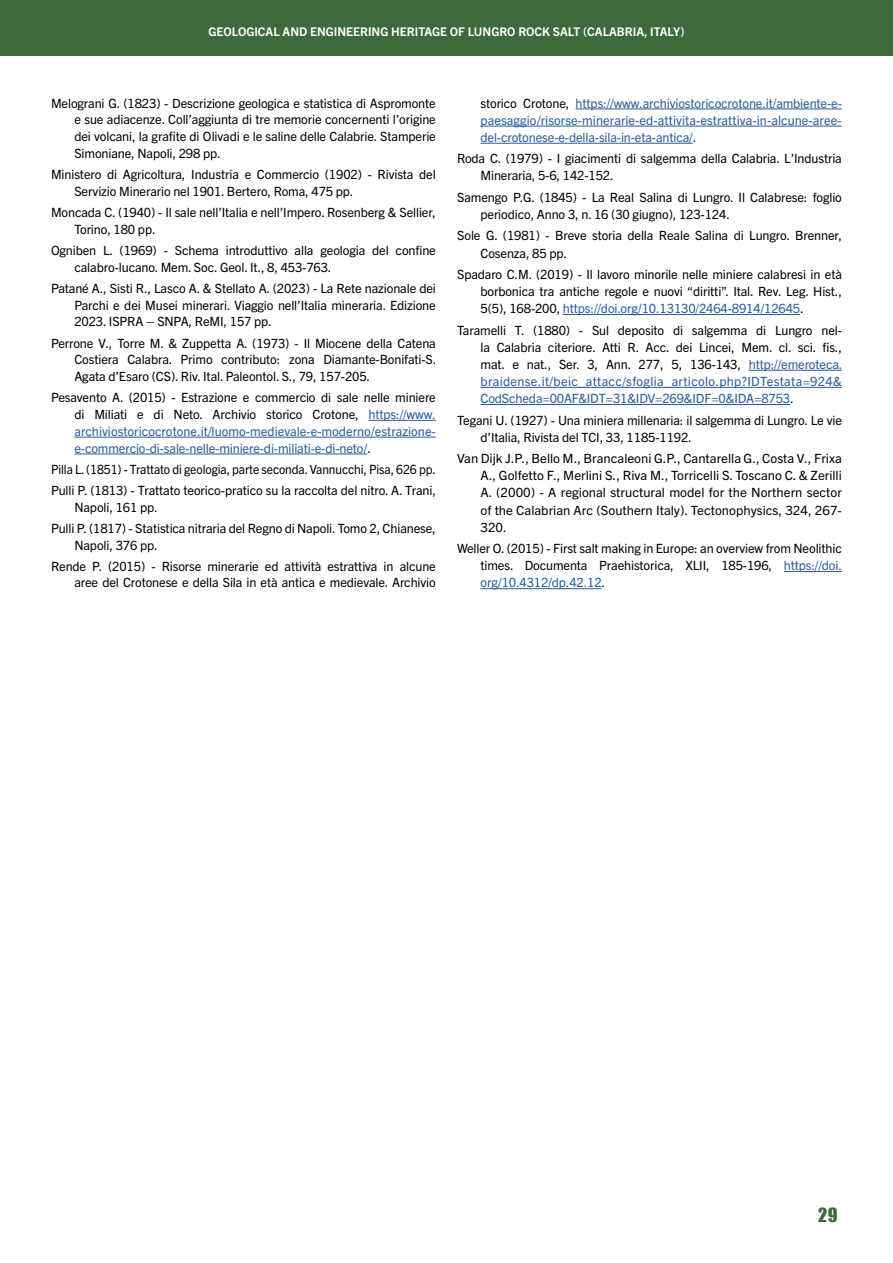
<style>
.page{position:relative;width:893px;height:1263px;background:#fff}
.page>*{position:absolute;margin:0;border:0;box-sizing:border-box;transform-origin:0 0}
.t1{font:18px "Impact";color:#3c6a3a}
.t2{font:12.75px/17.1px "Trade Gothic Next LT Pro";letter-spacing:-.01em;color:#000}
.t3{font:12.75px/16.8px "Trade Gothic Next LT Pro";letter-spacing:-.01em;color:#275b9b;text-align:justify}
.t4{font:12.75px/21px "Trade Gothic Next LT Pro";letter-spacing:-.01em;color:#000;scale:.95 1}
.t5{font:700 12px "Trade Gothic Next LT Pro";color:#fff}
.s1{color:#000}
.s2{color:#275b9b}
</style>
<div class="page">
<div style="left:0;top:0;width:893px;height:55px;background:#3c6a3a"></div>
<hr style="left:369px;top:420px;width:67px;height:1px;background:#275b9b">
<hr style="left:74px;top:437px;width:362px;height:1px;background:#275b9b">
<hr style="left:74px;top:454px;width:293px;height:1px;background:#275b9b">
<hr style="left:576px;top:109px;width:266px;height:1px;background:#275b9b">
<hr style="left:480px;top:126px;width:362px;height:1px;background:#275b9b">
<hr style="left:480px;top:143px;width:213px;height:1px;background:#275b9b">
<hr style="left:563px;top:314px;width:237px;height:1px;background:#275b9b">
<hr style="left:749px;top:370px;width:93px;height:1px;background:#275b9b">
<hr style="left:480px;top:387px;width:362px;height:1px;background:#275b9b">
<hr style="left:480px;top:404px;width:310px;height:1px;background:#275b9b">
<hr style="left:784px;top:571px;width:58px;height:1px;background:#275b9b">
<hr style="left:480px;top:588px;width:122px;height:1px;background:#275b9b">
<p class="t5" style="left:208px;top:23px;width:478px">GEOLOGICAL AND ENGINEERING HERITAGE OF LUNGRO ROCK SALT (CALABRIA, ITALY)</p>
<p class="t2" style="left:74px;top:94px;width:363px;text-align:justify;text-indent:-23px">Melograni G. (1823) - Descrizione geologica e statistica di Aspromonte e sue adiacenze. Coll’aggiunta di tre memorie concernenti l’origine dei volcani, la grafite di Olivadi e le saline delle Calabrie. Stamperie Simoniane, Napoli, 298 pp.</p>
<p class="t2" style="left:74px;top:165px;width:363px;text-indent:-23px">Ministero di Agricoltura, Industria e Commercio (1902) - Rivista del<br>Servizio Minerario nel 1901. Bertero, Roma, 475 pp.</p>
<p class="t2" style="left:74px;top:203px;width:363px;text-indent:-23px">Moncada C. (1940) - Il sale nell’Italia e nell’Impero. Rosenberg &amp; Sellier,<br>Torino, 180 pp.</p>
<p class="t2" style="left:74px;top:241px;width:363px;text-indent:-23px">Ogniben L. (1969) - Schema introduttivo alla geologia del confine calabro-lucano. Mem. Soc. Geol. It., 8, 453-763.</p>
<p class="t2" style="left:74px;top:279px;width:363px;text-align:justify;text-indent:-23px">Patané A., Sisti R., Lasco A. &amp; Stellato A. (2023) - La Rete nazionale dei Parchi e dei Musei minerari. Viaggio nell’Italia mineraria. Edizione 2023. ISPRA – SNPA, ReMI, 157 pp.</p>
<p class="t2" style="left:74px;top:334px;width:363px;text-align:justify;text-indent:-23px">Perrone V., Torre M. &amp; Zuppetta A. (1973) - Il Miocene della Catena Costiera Calabra. Primo contributo: zona Diamante-Bonifati-S.<br>Agata d’Esaro (CS). Riv. Ital. Paleontol. S., 79, 157-205.</p>
<p class="t3" style="left:74px;top:388px;width:363px;text-indent:-23px"><span class="s1">Pesavento A. (2015) - Estrazione e commercio di sale nelle miniere di Miliati e di Neto. Archivio storico Crotone,</span> https://www. archiviostoricocrotone.it/luomo-medievale-e-moderno/estrazione&shy;e-commercio-di-sale-nelle-miniere-di-miliati-e-di-neto/<span class="s1">.</span></p>
<p class="t4" style="left:51px;top:458px;width:407px">Pilla L. (1851) - Trattato di geologia, parte seconda. Vannucchi, Pisa, 626 pp.<br>Pulli P. (1813) - Trattato teorico-pratico su la raccolta del nitro. A. Trani,</p>
<p class="t2" style="left:51px;top:496px;width:386px;line-height:21px;text-indent:23px">Napoli, 161 pp.<br>Pulli P. (1817) - Statistica nitraria del Regno di Napoli. Tomo 2, Chianese,</p>
<p class="t2" style="left:51px;top:533px;width:386px;line-height:21px;text-indent:23px">Napoli, 376 pp.<br>Rende P. (2015) - Risorse minerarie ed attività estrattiva in alcune</p>
<p class="t2" style="left:74px;top:573px;width:363px">aree del Crotonese e della Sila in età antica e medievale. Archivio</p>
<p class="t3" style="left:480px;top:94px;width:363px"><span class="s1">storico Crotone,</span> https://www.archiviostoricocrotone.it/ambiente-e&shy;paesaggio/risorse-minerarie-ed-attivita-estrattiva-in-alcune-aree&shy;del-crotonese-e-della-sila-in-eta-antica/<span class="s1">.</span></p>
<p class="t2" style="left:480px;top:149px;width:363px;text-indent:-23px">Roda C. (1979) - I giacimenti di salgemma della Calabria. L’Industria<br>Mineraria, 5-6, 142-152.</p>
<p class="t2" style="left:480px;top:188px;width:363px;text-indent:-23px">Samengo P.G. (1845) - La Real Salina di Lungro. Il Calabrese: foglio periodico, Anno 3, n. 16 (30 giugno), 123-124.</p>
<p class="t2" style="left:480px;top:226px;width:363px;text-indent:-23px">Sole G. (1981) - Breve storia della Reale Salina di Lungro. Brenner,<br>Cosenza, 85 pp.</p>
<p class="t2" style="left:480px;top:265px;width:363px;text-align:justify;text-indent:-23px">Spadaro C.M. (2019) - Il lavoro minorile nelle miniere calabresi in età borbonica tra antiche regole e nuovi “diritti”. Ital. Rev. Leg. Hist., 5(5), 168-200, <span class="s2">https://doi.org/10.13130/2464-8914/12645</span>.</p>
<p class="t2" style="left:480px;top:321px;width:363px;text-align:justify;text-indent:-23px">Taramelli T. (1880) - Sul deposito di salgemma di Lungro nel&shy;la Calabria citeriore. Atti R. Acc. dei Lincei, Mem. cl. sci. fis., mat. e nat., Ser. 3, Ann. 277, 5, 136-143, <span class="s2">http://emeroteca. braidense.it/beic_attacc/sfoglia_articolo.php?IDTestata=924&amp; CodScheda=00AF&amp;IDT=31&amp;IDV=269&amp;IDF=0&amp;IDA=8753</span>.</p>
<p class="t2" style="left:480px;top:410px;width:363px;text-indent:-23px">Tegani U. (1927) - Una miniera millenaria: il salgemma di Lungro. Le vie d’Italia, Rivista del TCI, 33, 1185-1192.</p>
<p class="t2" style="left:480px;top:449px;width:363px;text-align:justify;text-indent:-23px">Van Dijk J.P., Bello M., Brancaleoni G.P., Cantarella G., Costa V., Frixa A., Golfetto F., Merlini S., Riva M., Torricelli S. Toscano C. &amp; Zerilli A. (2000) - A regional structural model for the Northern sector of the Calabrian Arc (Southern Italy). Tectonophysics, 324, 267- 320.</p>
<p class="t2" style="left:480px;top:539px;width:363px;text-align:justify;text-indent:-23px">Weller O. (2015) - First salt making in Europe: an overview from Neolithic times. Documenta Praehistorica, XLII, 185-196, <span class="s2">https://doi. org/10.4312/dp.42.12</span>.</p>
<h1 class="t1" style="left:818px;top:1201px;width:21px">29</h1>
</div>
